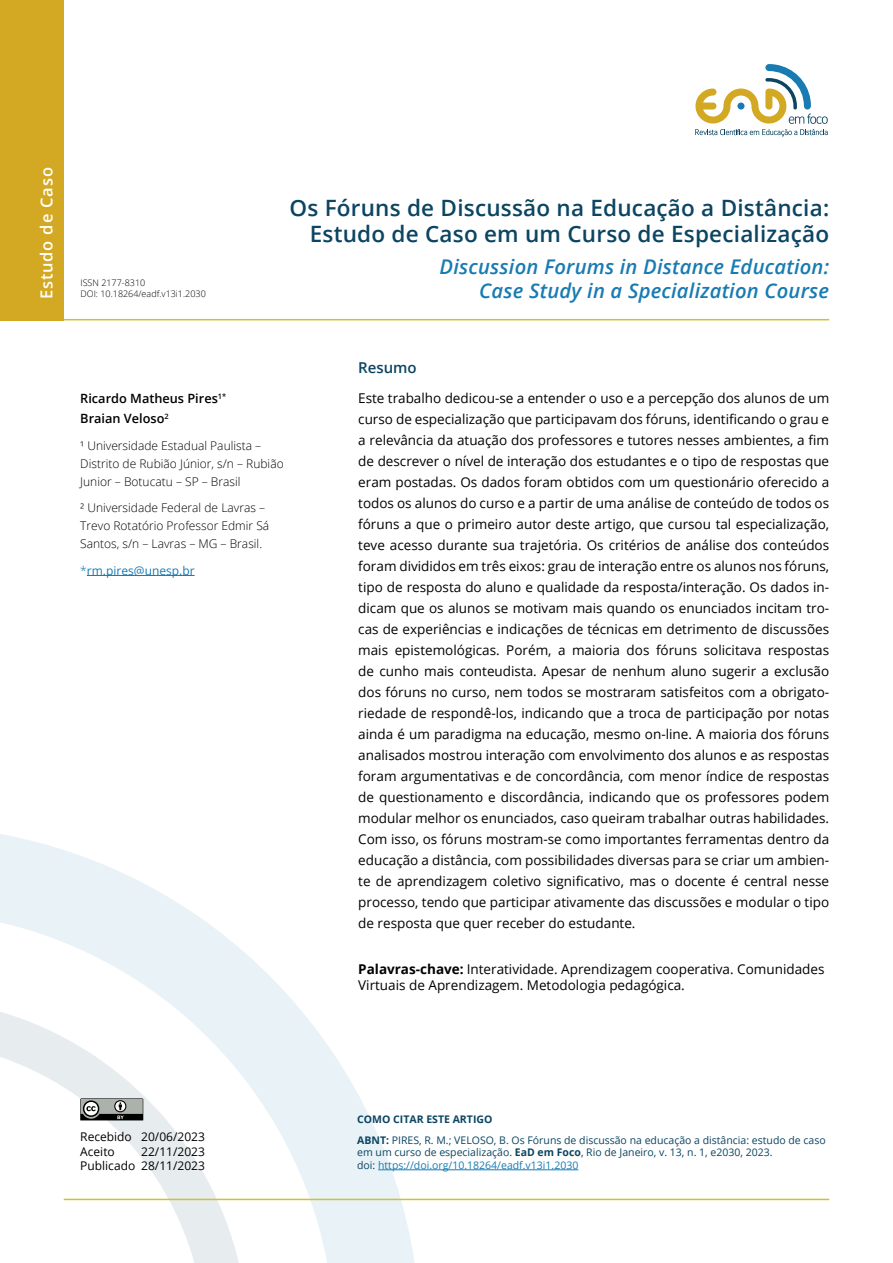
<style>
.page{position:relative;width:893px;height:1263px;background:#fff}
.page>*{position:absolute;margin:0;border:0;box-sizing:border-box;transform-origin:0 0}
.t1{font:600 22.5px/25.5px "Open Sans";letter-spacing:.01em;color:#0b4562;text-align:right}
.t2{font:italic 600 20.25px "Open Sans";letter-spacing:.01em;color:#187bb2}
.t3{font:600 16.5px "Open Sans";letter-spacing:.05em;color:#fff}
.t4{font:600 15px "Open Sans";color:#0b4562}
.t5{font:13.5px/21px "Open Sans";color:#000;text-align:justify}
.t6{font:600 12.75px/19.5px "Open Sans";color:#000}
.t7{font:300 12px/18px "Open Sans";color:#000}
.t8{font:12px/14.4px "Open Sans";color:#000}
.t9{font:12px "Open Sans";color:#187bb2}
.t10{font:10.5px/21.1px "Open Sans";color:#0b4562}
.t11{font:300 9px/10.8px "Open Sans";color:#000}
.s1{font-weight:300}
.s2{font-weight:700}
.s3{color:#187bb2}
</style>
<div class="page">
<hr style="left:0;top:319px;width:829px;height:1px;background:#d2c12c">
<svg style="left:0;top:834px;width:415px;height:429px"></svg>
<hr style="left:64px;top:1199px;width:765px;height:1px;background:#d2c12c">
<div style="left:0;top:0;width:64px;height:320px;background:#d3a823"></div>
<svg style="left:80px;top:1098px;width:69px;height:28px;background:#959897"></svg>
<hr style="left:378px;top:1169px;width:200px;height:1px;background:#187bb2">
<svg style="left:695px;top:64px;width:133px;height:72px"></svg>
<hr style="left:87px;top:575px;width:108px;height:1px;background:#187bb2">
<p class="t3" style="left:35px;top:299px;width:133px;rotate:-90deg">Estudo de Caso</p>
<p class="t11" style="left:80px;top:277px;width:127px">ISSN 2177-8310<br>DOI: 10.18264/eadf.v13i1.2030</p>
<h1 class="t1" style="left:289px;top:195px;width:541px">Os Fóruns de Discussão na Educação a Distância:<br>Estudo de Caso em um Curso de Especialização</h1>
<h2 class="t2" style="left:440px;top:253px;width:391px">Discussion Forums in Distance Education:</h2>
<h2 class="t2" style="left:479px;top:277px;width:351px">Case Study in a Specialization Course</h2>
<p class="t6" style="left:80px;top:389px;width:147px">Ricardo Matheus Pires<sup>1*<br></sup>Braian Veloso<sup>2</sup></p>
<p class="t7" style="left:80px;top:436px;width:205px">¹ Universidade Estadual Paulista –<br>Distrito de Rubião Júnior, s/n – Rubião<br>Junior – Botucatu – SP – Brasil</p>
<p class="t7" style="left:80px;top:498px;width:191px">² Universidade Federal de Lavras –<br>Trevo Rotatório Professor Edmir Sá<br>Santos, s/n – Lavras – MG – Brasil.</p>
<p class="t9" style="left:80px;top:562px;width:116px"><span class="s1">*</span>rm.pires@unesp.br</p>
<p class="t4" style="left:358px;top:357px;width:60px">Resumo</p>
<p class="t5" style="left:358px;top:387px;width:472px">Este trabalho dedicou-se a entender o uso e a percepção dos alunos de um curso de especialização que participavam dos fóruns, identificando o grau e a relevância da atuação dos professores e tutores nesses ambientes, a fim de descrever o nível de interação dos estudantes e o tipo de respostas que eram postadas. Os dados foram obtidos com um questionário oferecido a todos os alunos do curso e a partir de uma análise de conteúdo de todos os fóruns a que o primeiro autor deste artigo, que cursou tal especialização, teve acesso durante sua trajetória. Os critérios de análise dos conteúdos foram divididos em três eixos: grau de interação entre os alunos nos fóruns, tipo de resposta do aluno e qualidade da resposta/interação. Os dados in&shy;dicam que os alunos se motivam mais quando os enunciados incitam tro&shy;cas de experiências e indicações de técnicas em detrimento de discussões mais epistemológicas. Porém, a maioria dos fóruns solicitava respostas de cunho mais conteudista. Apesar de nenhum aluno sugerir a exclusão dos fóruns no curso, nem todos se mostraram satisfeitos com a obrigato&shy;riedade de respondê-los, indicando que a troca de participação por notas ainda é um paradigma na educação, mesmo on-line. A maioria dos fóruns analisados mostrou interação com envolvimento dos alunos e as respostas foram argumentativas e de concordância, com menor índice de respostas de questionamento e discordância, indicando que os professores podem modular melhor os enunciados, caso queiram trabalhar outras habilidades.<br>Com isso, os fóruns mostram-se como importantes ferramentas dentro da educação a distância, com possibilidades diversas para se criar um ambien&shy;te de aprendizagem coletivo significativo, mas o docente é central nesse processo, tendo que participar ativamente das discussões e modular o tipo de resposta que quer receber do estudante.</p>
<p class="t5" style="left:358px;top:960px;width:468px;line-height:16.2px"><span class="s2">Palavras-chave:</span> Interatividade. Aprendizagem cooperativa. Comunidades<br>Virtuais de Aprendizagem. Metodologia pedagógica.</p>
<p class="t8" style="left:80px;top:1129px;width:126px">Recebido 20/06/2023<br>Aceito</p>
<p class="t8" style="left:80px;top:1144px;width:126px;text-align:right">22/11/2023<br>Publicado 28/11/2023</p>
<p class="t10" style="left:357px;top:1108px;width:470px"><span class="s2">COMO CITAR ESTE ARTIGO<br>ABNT:</span> PIRES, R. M.; VELOSO, B. Os Fóruns de discussão na educação a distância: estudo de caso</p>
<p class="t10" style="left:357px;top:1146px;width:417px;line-height:12.6px">em um curso de especialização. <span class="s2">EaD em Foco</span>, Rio de Janeiro, v. 13, n. 1, e2030, 2023. doi: <span class="s3">https://doi.org/10.18264/eadf.v13i1.2030</span></p>
</div>
